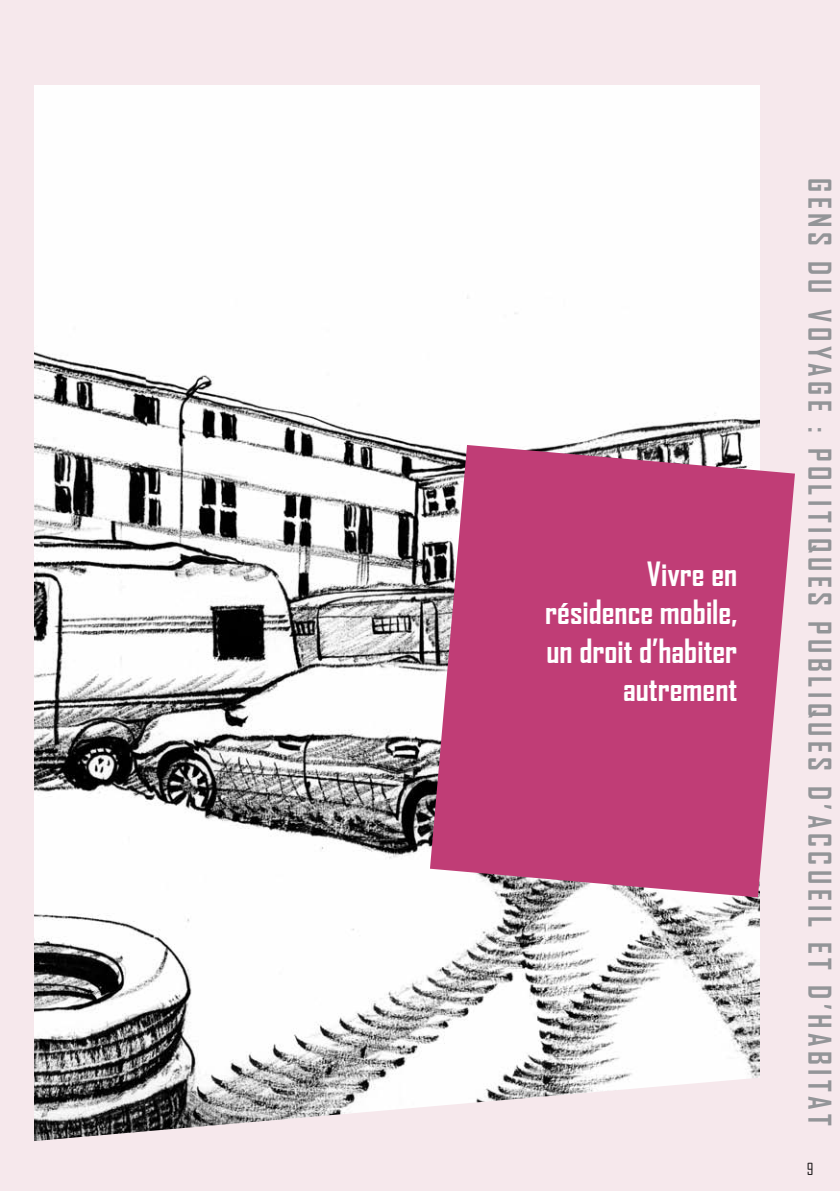
<style>
.page{position:relative;width:840px;height:1191px;background:#fff}
.page>*{position:absolute;margin:0;border:0;box-sizing:border-box;transform-origin:0 0}
.t1{font:700 32px/38.4px "Agency FB";color:#fff;text-align:right}
.t2{font:700 30px "Agency FB";letter-spacing:.15em;color:#939598}
.t3{font:16px "Agency FB";color:#231f20}
</style>
<div class="page">
<img style="left:34px;top:297px;width:726px;height:772px">
<svg style="left:34px;top:1069px;width:726px;height:122px;background:#d9d0d3"></svg>
<div style="left:760px;top:85px;width:79px;height:1106px;background:#f6e8ec"></div>
<svg style="left:429px;top:445px;width:365px;height:452px;background:#c05081"></svg>
<div style="left:0;top:0;width:839px;height:85px;background:#f6e8ec"></div>
<div style="left:0;top:85px;width:34px;height:1106px;background:#f6e8ec"></div>
<p class="t1" style="left:545px;top:554px;width:193px">Vivre en résidence mobile, un droit d’habiter autrement</p>
<p class="t2" style="left:838px;top:178px;width:949px;rotate:90deg">GENS DU VOYAGE : POLITIQUES PUBLIQUES D’ACCUEIL ET D’HABITAT</p>
<p class="t2" style="left:838px;top:208px;width:890px;rotate:90deg">MIEUX CONNAITRE LES POPULATIONS ET REALITES EN PRESENCE</p>
<p class="t3" style="left:806px;top:1159px;width:8px">9</p>
</div>
